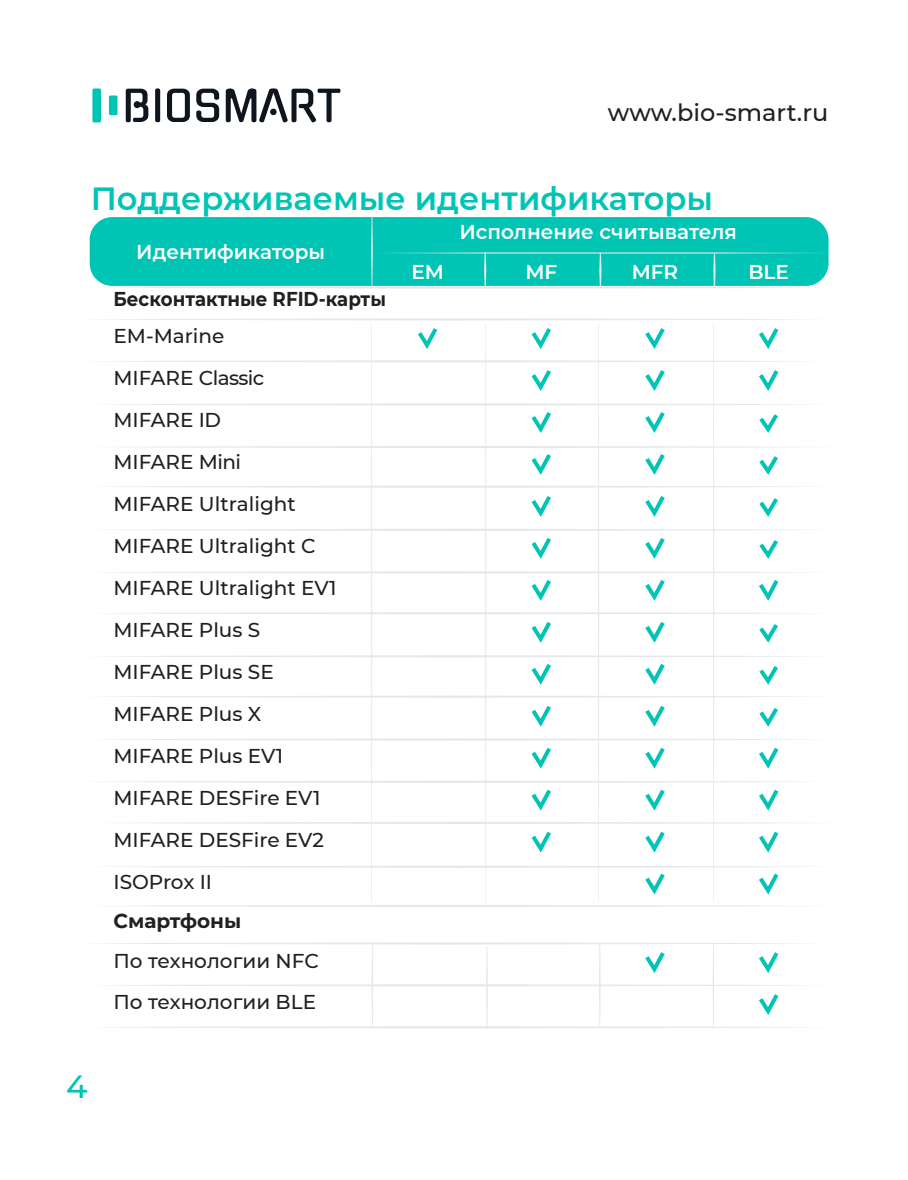
<style>
.page{position:relative;width:908px;height:1180px;background:#fff}
.page>*{position:absolute;margin:0;border:0;box-sizing:border-box;transform-origin:0 0}
.t1{font:600 32px "Montserrat";color:#00c4b4}
.t2{font:500 32px "Montserrat";color:#00c4b4}
.t3{font:500 24px "Montserrat";color:#231f20}
.t4{font:500 20px "Montserrat";color:#231f20}
.t5{font:600 20px "Montserrat";color:#fff}
.t6{font:700 20px "Montserrat";color:#231f20;scale:.91 1}
.t7{font:500 20px "Montserrat";letter-spacing:-.03em;color:#231f20}
.t8{font:700 20px "Montserrat";color:#231f20}
</style>
<div class="page">
<svg style="left:110px;top:318px;width:692px;height:588px"></svg>
<svg style="left:89px;top:217px;width:740px;height:72px;background:#10c7b8"></svg>
<svg style="left:106px;top:942px;width:694px;height:86px"></svg>
<svg style="left:126px;top:88px;width:214px;height:34px"></svg>
<div style="left:109px;top:95px;width:8px;height:20px;background:#00c4b4;border-radius:2px"></div>
<div style="left:92px;top:88px;width:9px;height:34px;background:#00c4b4;border-radius:2px"></div>
<p class="t3" style="left:607px;top:96px;width:222px">www.bio-smart.ru</p>
<p class="t1" style="left:91px;top:176px;width:623px">Поддерживаемые идентификаторы</p>
<h1 class="t2" style="left:66px;top:1063px;width:23px">4</h1>
<p class="t5" style="left:136px;top:238px;width:190px">Идентификаторы</p>
<p class="t6" style="left:113px;top:284px;width:301px">Бесконтактные RFID-карты</p>
<p class="t4" style="left:113px;top:322px;width:112px">EM-Marine</p>
<p class="t7" style="left:113px;top:364px;width:152px">MIFARE Classic</p>
<p class="t4" style="left:113px;top:406px;width:109px">MIFARE ID</p>
<p class="t4" style="left:113px;top:448px;width:129px">MIFARE Mini</p>
<p class="t4" style="left:113px;top:490px;width:184px">MIFARE Ultralight</p>
<p class="t4" style="left:113px;top:532px;width:203px">MIFARE Ultralight C</p>
<p class="t4" style="left:113px;top:574px;width:224px">MIFARE Ultralight EV1</p>
<p class="t4" style="left:113px;top:616px;width:148px">MIFARE Plus S</p>
<p class="t4" style="left:113px;top:658px;width:162px">MIFARE Plus SE</p>
<p class="t4" style="left:113px;top:700px;width:149px">MIFARE Plus X</p>
<p class="t4" style="left:113px;top:741px;width:171px">MIFARE Plus EV1</p>
<p class="t4" style="left:113px;top:783px;width:208px">MIFARE DESFire EV1</p>
<p class="t4" style="left:113px;top:825px;width:212px">MIFARE DESFire EV2</p>
<p class="t4" style="left:113px;top:867px;width:100px">ISOProx II</p>
<p class="t8" style="left:113px;top:906px;width:129px">Смартфоны</p>
<p class="t4" style="left:113px;top:946px;width:207px">По технологии NFC</p>
<p class="t4" style="left:113px;top:988px;width:204px">По технологии BLE</p>
<p class="t5" style="left:459px;top:217px;width:279px">Исполнение считывателя</p>
<p class="t5" style="left:411px;top:257px;width:34px">EM</p>
<p class="t5" style="left:525px;top:257px;width:33px">MF</p>
<p class="t5" style="left:631px;top:257px;width:48px">MFR</p>
<p class="t5" style="left:748px;top:257px;width:42px">BLE</p>
</div>
